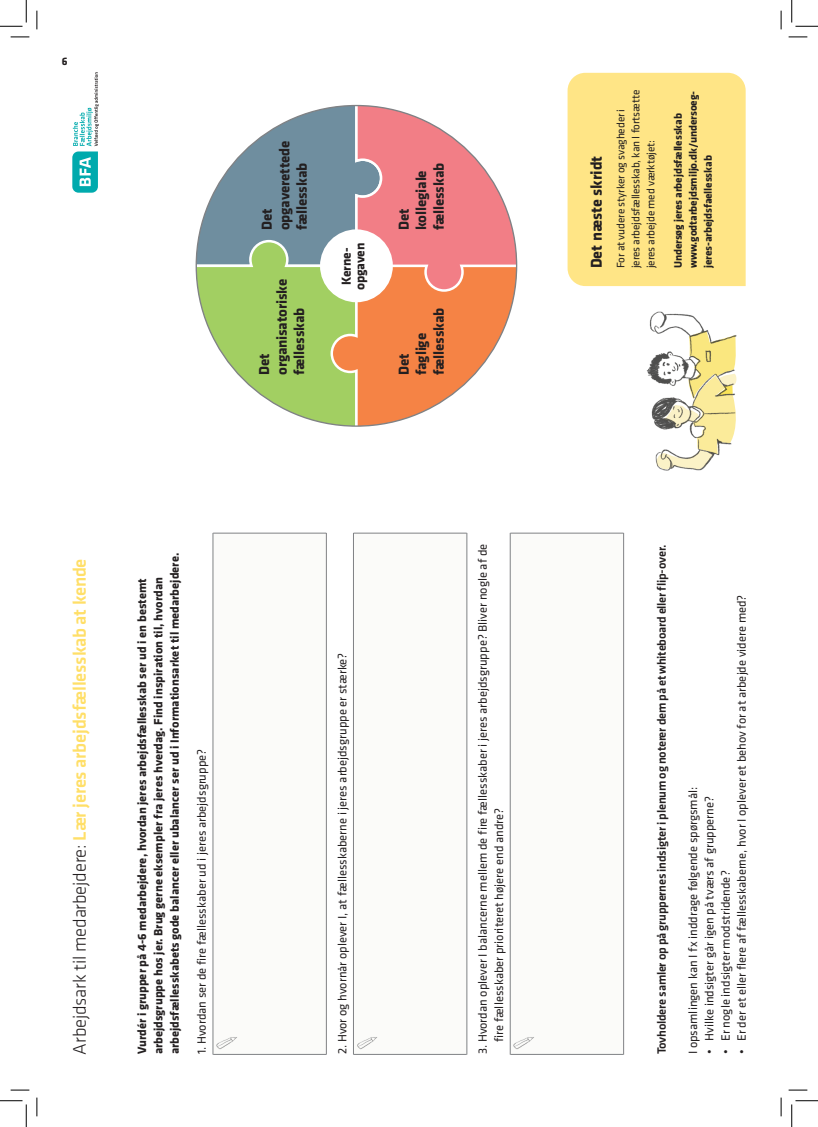
<style>
.page{position:relative;width:818px;height:1127px;background:#fff}
.page>*{position:absolute;margin:0;border:0;box-sizing:border-box;transform-origin:0 0}
.t1{font:500 18.75px "Klavika";letter-spacing:-.01em;color:#ffdf68}
.t2{font:700 16.25px "Klavika";color:#231f20}
.t3{font:700 15px/17.5px "Klavika";letter-spacing:-.01em;color:#231f20}
.t4{font:700 13.5px/13.5px "Klavika";letter-spacing:-.01em;color:#231f20;text-align:center}
.t5{font:12.5px/16.2px "Klavika";color:#231f20}
.t6{font:700 12.5px/16.2px "Klavika";color:#231f20}
.t7{font:500 12.5px "Klavika";letter-spacing:-.02em;color:#231f20}
.t8{font:11.25px/15px "Klavika";letter-spacing:-.01em;color:#231f20}
.t9{font:700 11.25px/15px "Klavika";letter-spacing:-.01em;color:#231f20}
.t10{font:700 11.25px "Klavika Basic";color:#231f20}
.s1{font-weight:300;color:#231f20}
</style>
<div class="page">
<svg style="left:72px;top:72px;width:27px;height:121px"></svg>
<div style="left:567px;top:73px;width:179px;height:213px;background:#ffe586"></div>
<img style="left:646px;top:311px;width:91px;height:160px">
<svg style="left:325px;top:533px;width:185px;height:521px"></svg>
<hr style="left:213px;top:533px;width:1px;height:521px;background:#808285">
<hr style="left:213px;top:1053px;width:113px;height:1px;background:#808285">
<hr style="left:213px;top:533px;width:113px;height:1px;background:#808285">
<hr style="left:326px;top:533px;width:1px;height:521px;background:#808285">
<hr style="left:353px;top:533px;width:1px;height:521px;background:#808285">
<hr style="left:354px;top:1053px;width:113px;height:1px;background:#808285">
<hr style="left:354px;top:533px;width:113px;height:1px;background:#808285">
<hr style="left:467px;top:533px;width:1px;height:521px;background:#808285">
<hr style="left:510px;top:533px;width:1px;height:521px;background:#808285">
<hr style="left:510px;top:1053px;width:113px;height:1px;background:#808285">
<hr style="left:510px;top:533px;width:113px;height:1px;background:#808285">
<hr style="left:623px;top:533px;width:1px;height:521px;background:#808285">
<img style="left:216px;top:1037px;width:22px;height:13px">
<img style="left:354px;top:1029px;width:25px;height:24px">
<img style="left:513px;top:1037px;width:22px;height:13px">
<svg style="left:196px;top:105px;width:321px;height:321px"></svg>
<div style="left:320px;top:229px;width:73px;height:73px;background:#fff;border-radius:50%"></div>
<svg style="left:11px;top:36px;width:18px;height:2px"></svg>
<svg style="left:788px;top:36px;width:19px;height:2px"></svg>
<svg style="left:11px;top:1089px;width:18px;height:1px"></svg>
<svg style="left:788px;top:1089px;width:19px;height:1px"></svg>
<svg style="left:36px;top:11px;width:2px;height:18px"></svg>
<svg style="left:36px;top:1097px;width:2px;height:18px"></svg>
<svg style="left:780px;top:11px;width:2px;height:18px"></svg>
<svg style="left:780px;top:1097px;width:2px;height:18px"></svg>
<svg style="left:0;top:0;width:27px;height:27px"></svg>
<svg style="left:0;top:1100px;width:27px;height:26px"></svg>
<svg style="left:791px;top:0;width:27px;height:27px"></svg>
<svg style="left:791px;top:1100px;width:27px;height:26px"></svg>
<p class="t10" style="left:62px;top:53px;width:7px">6</p>
<p class="t3" style="left:257px;top:230px;width:91px;rotate:-90deg">Det opgaverettede fællesskab</p>
<p class="t3" style="left:255px;top:375px;width:98px;rotate:-90deg">Det organisatoriske fællesskab</p>
<p class="t4" style="left:339px;top:290px;width:49px;rotate:-90deg">Kerne&shy;opgaven</p>
<p class="t3" style="left:394px;top:230px;width:69px;rotate:-90deg">Det kollegiale fællesskab</p>
<p class="t3" style="left:394px;top:375px;width:69px;rotate:-90deg">Det<br>faglige fællesskab</p>
<h2 class="t2" style="left:585px;top:268px;width:114px;rotate:-90deg">Det næste skridt</h2>
<p class="t8" style="left:613px;top:268px;width:180px;rotate:-90deg">For at vudere styrker og svagheder i jeres arbejdsfællesskab, kan I fortsætte jeres arbejde med værktøjet:</p>
<p class="t9" style="left:670px;top:268px;width:179px;rotate:-90deg">Undersøg jeres arbejdsfællesskab www.godtarbejdsmiljo.dk/undersoeg&shy;jeres-arbejdsfaellesskab</p>
<h1 class="t1" style="left:67px;top:1054px;width:497px;rotate:-90deg"><span class="s1">Arbejdsark til medarbejdere:</span> Lær jeres arbejdsfællesskab at kende</h1>
<p class="t6" style="left:133px;top:1054px;width:503px;rotate:-90deg">Vurdér i grupper på 4-6 medarbejdere, hvordan jeres arbejdsfællesskab ser ud i en bestemt arbejdsgruppe hos jer. Brug gerne eksempler fra jeres hverdag. Find inspiration til, hvordan arbejdsfællesskabets gode balancer eller ubalancer ser ud i Informationsarket til medarbejdere.</p>
<p class="t5" style="left:193px;top:1054px;width:307px;rotate:-90deg">1. Hvordan ser de fire fællesskaber ud i jeres arbejdsgruppe?</p>
<p class="t5" style="left:334px;top:1054px;width:403px;rotate:-90deg">2. Hvor og hvornår oplever I, at fællesskaberne i jeres arbejdsgruppe er stærke?</p>
<p class="t5" style="left:474px;top:1042px;width:500px;text-indent:-12px;rotate:-90deg">3. Hvordan oplever I balancerne mellem de fire fællesskaber i jeres arbejdsgruppe? Bliver nogle af de fire fællesskaber prioriteret højere end andre?</p>
<p class="t7" style="left:653px;top:1054px;width:511px;rotate:-90deg">Tovholdere samler op på gruppernes indsigter i plenum og noterer dem på et whiteboard eller flip-over.</p>
<p class="t5" style="left:733px;top:1054px;width:461px;rotate:-90deg">• Er der et eller flere af fællesskaberne, hvor I oplever et behov for at arbejde videre med?</p>
<p class="t5" style="left:684px;top:1054px;width:269px;rotate:-90deg">I opsamlingen kan I fx inddrage følgende spørgsmål:</p>
<p class="t5" style="left:701px;top:1054px;width:260px;rotate:-90deg">• Hvilke indsigter går igen på tværs af grupperne?</p>
<p class="t5" style="left:717px;top:1054px;width:185px;rotate:-90deg">• Er nogle indsigter modstridende?</p>
</div>
